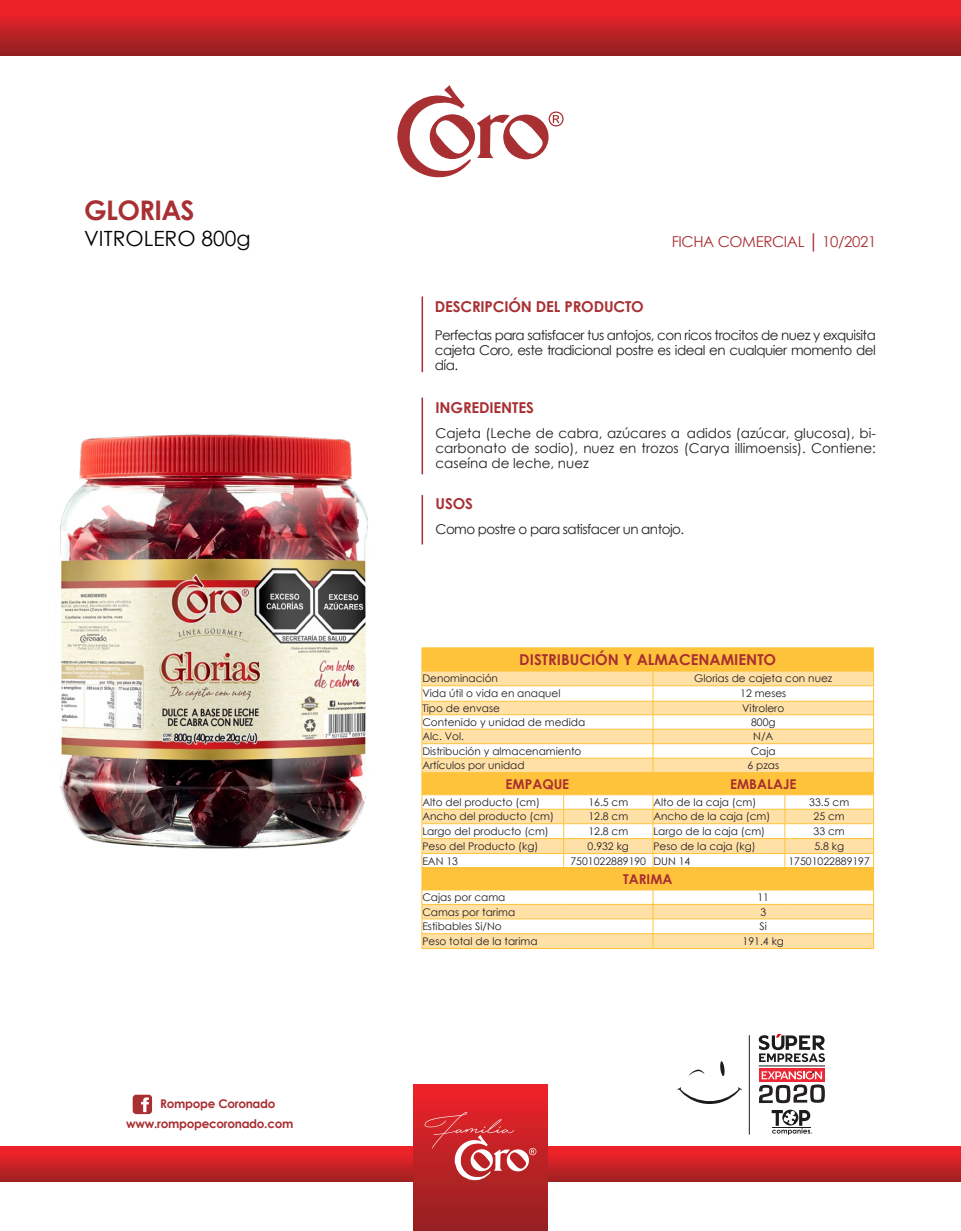
<style>
.page{position:relative;width:961px;height:1231px;background:#fff}
.page>*{position:absolute;margin:0;border:0;box-sizing:border-box;transform-origin:0 0}
.t1{font:700 27px "Century Gothic";letter-spacing:-.025em;color:#a82f32}
.t2{font:21px "Century Gothic";color:#000}
.t3{font:700 15px "Century Gothic";letter-spacing:-.01em;color:#a82f32}
.t4{font:15px "Century Gothic";letter-spacing:-.025em;color:#a82f32}
.t5{font:13.5px/15px "Century Gothic";letter-spacing:-.04em;color:#231f20;text-align:justify}
.t6{font:700 13.5px "Century Gothic";color:#a82f32}
.t7{font:700 12px "Century Gothic";letter-spacing:-.025em;color:#a82f32}
.t8{font:10.5px "Century Gothic";color:#231f20}
</style>
<div class="page">
<svg style="left:0;top:0;width:939px;height:55px;background:#c72125"></svg>
<svg style="left:939px;top:0;width:22px;height:55px"></svg>
<svg style="left:0;top:1146px;width:939px;height:35px;background:#cc2126"></svg>
<svg style="left:939px;top:1146px;width:22px;height:35px"></svg>
<div style="left:413px;top:1084px;width:134px;height:147px;background:linear-gradient(to bottom,#ee2329,#922121)"></div>
<svg style="left:424px;top:1112px;width:112px;height:69px;background:#cf4245"></svg>
<svg style="left:689px;top:1069px;width:15px;height:6px"></svg>
<svg style="left:720px;top:1061px;width:5px;height:15px"></svg>
<svg style="left:677px;top:1087px;width:65px;height:17px"></svg>
<hr style="left:749px;top:1035px;width:1px;height:99px;background:#1c1c1c">
<svg style="left:758px;top:1034px;width:67px;height:28px"></svg>
<hr style="left:758px;top:1065px;width:67px;height:1px;background:#1c1c1c">
<svg style="left:771px;top:1109px;width:41px;height:25px"></svg>
<div style="left:759px;top:1068px;width:65px;height:14px;background:#ed2836"></div>
<svg style="left:759px;top:1071px;width:65px;height:32px"></svg>
<svg style="left:133px;top:1094px;width:19px;height:20px"></svg>
<svg style="left:397px;top:85px;width:166px;height:93px"></svg>
<hr style="left:421px;top:296px;width:2px;height:76px;background:#a82f32">
<hr style="left:421px;top:495px;width:2px;height:49px;background:#a82f32">
<hr style="left:421px;top:397px;width:2px;height:77px;background:#a82f32">
<hr style="left:421px;top:647px;width:142px;height:1px;background:#fec33b">
<hr style="left:563px;top:647px;width:90px;height:1px;background:#fec33b">
<hr style="left:653px;top:647px;width:131px;height:1px;background:#fec33b">
<hr style="left:784px;top:647px;width:90px;height:1px;background:#fec33b">
<svg style="left:421px;top:648px;width:453px;height:300px"></svg>
<hr style="left:421px;top:948px;width:142px;height:1px;background:#fec33b">
<hr style="left:563px;top:948px;width:90px;height:1px;background:#fec33b">
<hr style="left:653px;top:948px;width:131px;height:1px;background:#fec33b">
<hr style="left:784px;top:948px;width:90px;height:1px;background:#fec33b">
<img style="left:60px;top:434px;width:308px;height:415px">
<p class="t1" style="left:84px;top:190px;width:112px">GLORIAS</p>
<p class="t2" style="left:84px;top:224px;width:168px">VITROLERO 800g</p>
<p class="t7" style="left:160px;top:1094px;width:117px">Rompope Coronado</p>
<p class="t7" style="left:126px;top:1114px;width:169px">www.rompopecoronado.com</p>
<p class="t3" style="left:435px;top:295px;width:210px">DESCRIPCIÓN DEL PRODUCTO</p>
<p class="t4" style="left:671px;top:231px;width:206px">FICHA COMERCIAL │ 10/2021</p>
<p class="t5" style="left:435px;top:327px;width:442px">Perfectas para satisfacer tus antojos, con ricos trocitos de nuez y exquisita cajeta Coro, este tradicional postre es ideal en cualquier momento del día.</p>
<p class="t3" style="left:435px;top:396px;width:100px">INGREDIENTES</p>
<p class="t5" style="left:435px;top:425px;width:442px">Cajeta (Leche de cabra, azúcares a adidos (azúcar, glucosa), bi&shy;carbonato de sodio), nuez en trozos (Carya illimoensis). Contiene: caseína de leche, nuez</p>
<p class="t3" style="left:435px;top:492px;width:39px">USOS</p>
<p class="t5" style="left:435px;top:521px;width:250px">Como postre o para satisfacer un antojo.</p>
<p class="t3" style="left:519px;top:648px;width:258px">DISTRIBUCIÓN Y ALMACENAMIENTO</p>
<p class="t8" style="left:422px;top:671px;width:77px">Denominación</p>
<p class="t8" style="left:694px;top:671px;width:140px">Glorias de cajeta con nuez</p>
<p class="t8" style="left:422px;top:686px;width:140px">Vida útil o vida en anaquel</p>
<p class="t8" style="left:740px;top:686px;width:48px">12 meses</p>
<p class="t8" style="left:422px;top:701px;width:79px">Tipo de envase</p>
<p class="t8" style="left:742px;top:701px;width:44px">Vitrolero</p>
<p class="t8" style="left:422px;top:715px;width:164px">Contenido y unidad de medida</p>
<p class="t8" style="left:751px;top:715px;width:26px">800g</p>
<p class="t8" style="left:422px;top:729px;width:43px">Alc. Vol.</p>
<p class="t8" style="left:753px;top:729px;width:22px">N/A</p>
<p class="t8" style="left:422px;top:743px;width:161px">Distribución y almacenamiento</p>
<p class="t8" style="left:750px;top:743px;width:27px">Caja</p>
<p class="t8" style="left:422px;top:758px;width:104px">Artículos por unidad</p>
<p class="t8" style="left:747px;top:758px;width:33px">6 pzas</p>
<p class="t6" style="left:505px;top:773px;width:65px">EMPAQUE</p>
<p class="t6" style="left:730px;top:773px;width:68px">EMBALAJE</p>
<p class="t8" style="left:422px;top:795px;width:119px">Alto del producto (cm)</p>
<p class="t8" style="left:588px;top:795px;width:41px">16.5 cm</p>
<p class="t8" style="left:653px;top:795px;width:104px">Alto de la caja (cm)</p>
<p class="t8" style="left:809px;top:795px;width:41px">33.5 cm</p>
<p class="t8" style="left:422px;top:809px;width:133px">Ancho del producto (cm)</p>
<p class="t8" style="left:588px;top:809px;width:41px">12.8 cm</p>
<p class="t8" style="left:653px;top:809px;width:118px">Ancho de la caja (cm)</p>
<p class="t8" style="left:813px;top:809px;width:33px">25 cm</p>
<p class="t8" style="left:422px;top:824px;width:128px">Largo del producto (cm)</p>
<p class="t8" style="left:588px;top:824px;width:41px">12.8 cm</p>
<p class="t8" style="left:653px;top:824px;width:113px">Largo de la caja (cm)</p>
<p class="t8" style="left:813px;top:824px;width:33px">33 cm</p>
<p class="t8" style="left:422px;top:839px;width:117px">Peso del Producto (kg)</p>
<p class="t8" style="left:587px;top:839px;width:43px">0.932 kg</p>
<p class="t8" style="left:653px;top:839px;width:104px">Peso de la caja (kg)</p>
<p class="t8" style="left:814px;top:839px;width:31px">5.8 kg</p>
<p class="t8" style="left:422px;top:853px;width:37px">EAN 13</p>
<p class="t8" style="left:570px;top:853px;width:77px">7501022889190</p>
<p class="t8" style="left:653px;top:853px;width:39px">DUN 14</p>
<p class="t8" style="left:788px;top:853px;width:83px">17501022889197</p>
<p class="t6" style="left:623px;top:869px;width:51px">TARIMA</p>
<p class="t8" style="left:422px;top:890px;width:85px">Cajas por cama</p>
<p class="t8" style="left:757px;top:890px;width:13px">11</p>
<p class="t8" style="left:422px;top:904px;width:94px">Camas por tarima</p>
<p class="t8" style="left:760px;top:904px;width:7px">3</p>
<p class="t8" style="left:422px;top:919px;width:81px">Estibables Si/No</p>
<p class="t8" style="left:759px;top:919px;width:9px">Si</p>
<p class="t8" style="left:422px;top:934px;width:117px">Peso total de la tarima</p>
<p class="t8" style="left:742px;top:934px;width:43px">191.4 kg</p>
</div>
